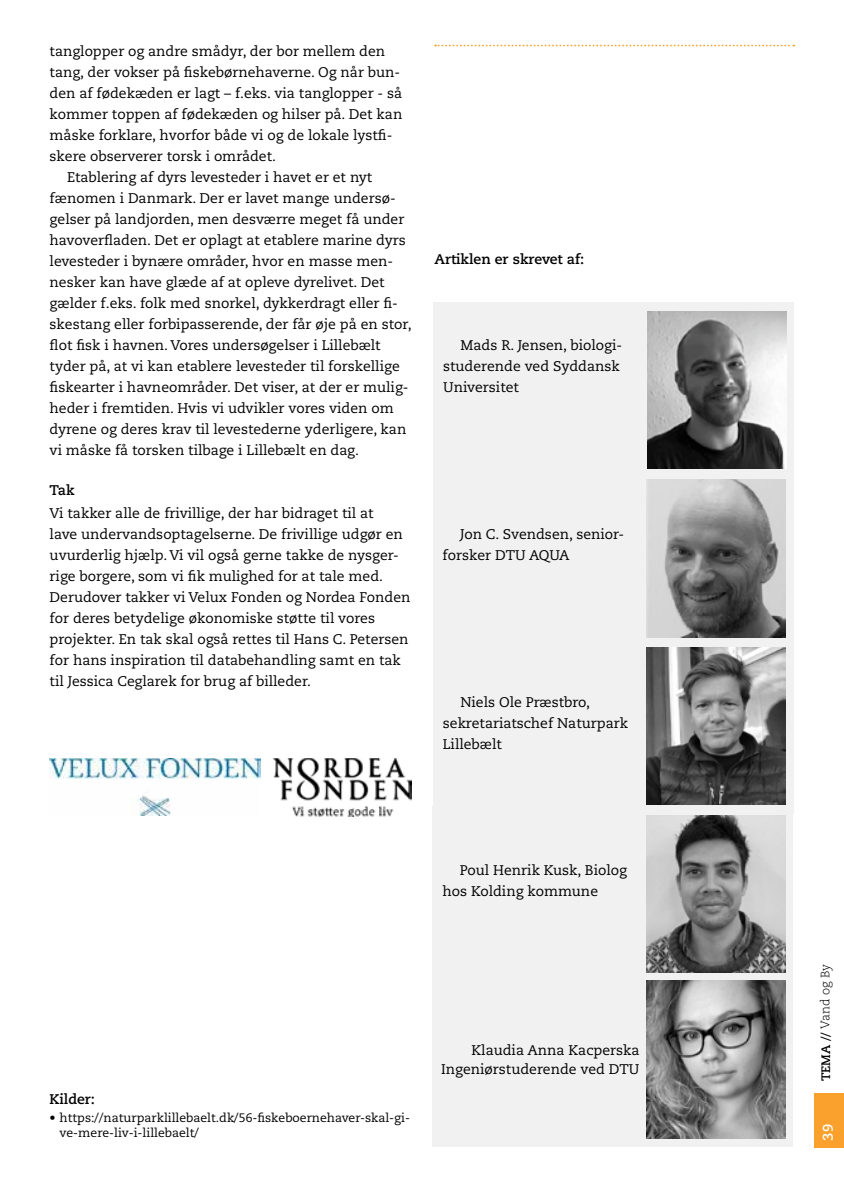
<style>
.page{position:relative;width:844px;height:1191px;background:#fff}
.page>*{position:absolute;margin:0;border:0;box-sizing:border-box;transform-origin:0 0}
.t1{font:14px/21px "Caecilia LT Std";color:#000}
.t2{font:700 14px "Caecilia LT Std";color:#000}
.t3{font:700 14px "Caecilia LT Std";color:#fff}
.t4{font:12.25px/15.8px "Caecilia LT Std";color:#000}
.t5{font:300 12.25px "Caecilia LT Std";color:#000}
.s1{font-weight:700}
</style>
<div class="page">
<div style="left:814px;top:1093px;width:29px;height:55px;background:#f9a12c"></div>
<div style="left:432px;top:806px;width:361px;height:175px;background:#f1f1f1"></div>
<div style="left:432px;top:971px;width:361px;height:176px;background:#f1f1f1"></div>
<img style="left:646px;top:815px;width:139px;height:158px">
<img style="left:646px;top:980px;width:139px;height:158px">
<svg style="left:435px;top:45px;width:359px;height:1px"></svg>
<div style="left:433px;top:638px;width:360px;height:175px;background:#f1f1f1"></div>
<img style="left:646px;top:647px;width:139px;height:157px">
<div style="left:432px;top:471px;width:361px;height:175px;background:#f1f1f1"></div>
<img style="left:646px;top:479px;width:139px;height:158px">
<div style="left:433px;top:302px;width:360px;height:176px;background:#f1f1f1"></div>
<img style="left:647px;top:311px;width:138px;height:158px">
<img style="left:50px;top:758px;width:210px;height:58px">
<img style="left:273px;top:758px;width:138px;height:58px">
<p class="t1" style="left:50px;top:40px;width:337px">tanglopper og andre smådyr, der bor mellem den</p>
<p class="t1" style="left:50px;top:61px;width:352px">tang, der vokser på fiskebørnehaverne. Og når bun-</p>
<p class="t1" style="left:50px;top:82px;width:354px">den af fødekæden er lagt – f.eks. via tanglopper - så</p>
<p class="t1" style="left:50px;top:103px;width:354px">kommer toppen af fødekæden og hilser på. Det kan</p>
<p class="t1" style="left:50px;top:124px;width:344px">måske forklare, hvorfor både vi og de lokale lystfi-</p>
<p class="t1" style="left:50px;top:145px;width:228px">skere observerer torsk i området.</p>
<p class="t1" style="left:67px;top:166px;width:307px">Etablering af dyrs levesteder i havet er et nyt</p>
<p class="t1" style="left:50px;top:187px;width:347px">fænomen i Danmark. Der er lavet mange undersø-</p>
<p class="t1" style="left:50px;top:208px;width:356px">gelser på landjorden, men desværre meget få under</p>
<p class="t1" style="left:50px;top:229px;width:357px">havoverfladen. Det er oplagt at etablere marine dyrs</p>
<p class="t1" style="left:50px;top:250px;width:345px">levesteder i bynære områder, hvor en masse men-</p>
<p class="t1" style="left:50px;top:271px;width:336px">nesker kan have glæde af at opleve dyrelivet. Det</p>
<p class="t1" style="left:50px;top:292px;width:350px">gælder f.eks. folk med snorkel, dykkerdragt eller fi-</p>
<p class="t1" style="left:50px;top:313px;width:363px">skestang eller forbipasserende, der får øje på en stor,</p>
<p class="t1" style="left:50px;top:334px;width:332px">flot fisk i havnen. Vores undersøgelser i Lillebælt</p>
<p class="t1" style="left:50px;top:355px;width:351px">tyder på, at vi kan etablere levesteder til forskellige</p>
<p class="t1" style="left:50px;top:376px;width:360px">fiskearter i havneområder. Det viser, at der er mulig-</p>
<p class="t1" style="left:50px;top:397px;width:345px">heder i fremtiden. Hvis vi udvikler vores viden om</p>
<p class="t1" style="left:50px;top:418px;width:358px">dyrene og deres krav til levestederne yderligere, kan</p>
<p class="t1" style="left:50px;top:439px;width:311px">vi måske få torsken tilbage i Lillebælt en dag.</p>
<p class="t2" style="left:50px;top:482px;width:27px">Tak</p>
<p class="t1" style="left:50px;top:502px;width:362px">Vi takker alle de frivillige, der har bidraget til at<br>lave undervandsoptagelserne. De frivillige udgør en uvurderlig hjælp. Vi vil også gerne takke de nysger&shy;rige borgere, som vi fik mulighed for at tale med.<br>Derudover takker vi Velux Fonden og Nordea Fonden for deres betydelige økonomiske støtte til vores projekter. En tak skal også rettes til Hans C. Petersen for hans inspiration til databehandling samt en tak til Jessica Ceglarek for brug af billeder.</p>
<p class="t2" style="left:434px;top:251px;width:151px">Artiklen er skrevet af:</p>
<p class="t1" style="left:443px;top:334px;width:180px;text-indent:18px">Mads R. Jensen, biologi&shy;studerende ved Syddansk<br>Universitet</p>
<p class="t1" style="left:442px;top:523px;width:183px;text-indent:18px">Jon C. Svendsen, senior&shy;forsker DTU AQUA</p>
<p class="t1" style="left:443px;top:691px;width:186px;text-indent:18px">Niels Ole Præstbro, sekretariatschef Naturpark<br>Lillebælt</p>
<p class="t1" style="left:442px;top:859px;width:186px;text-indent:18px">Poul Henrik Kusk, Biolog hos Kolding kommune</p>
<p class="t2" style="left:50px;top:1091px;width:47px">Kilder:</p>
<p class="t4" style="left:60px;top:1109px;width:352px;text-indent:-10px">• https://naturparklillebaelt.dk/56-fiskeboernehaver-skal-gi&shy;ve-mere-liv-i-lillebaelt/</p>
<p class="t1" style="left:441px;top:1041px;width:200px;line-height:19.2px;text-align:right">Klaudia Anna Kacperska<br>Ingeniørstuderende ved DTU</p>
<p class="t5" style="left:818px;top:1081px;width:119px;rotate:-90deg"><span class="s1">TEMA //</span> Vand og By</p>
<p class="t3" style="left:819px;top:1140px;width:18px;rotate:-90deg">39</p>
</div>
